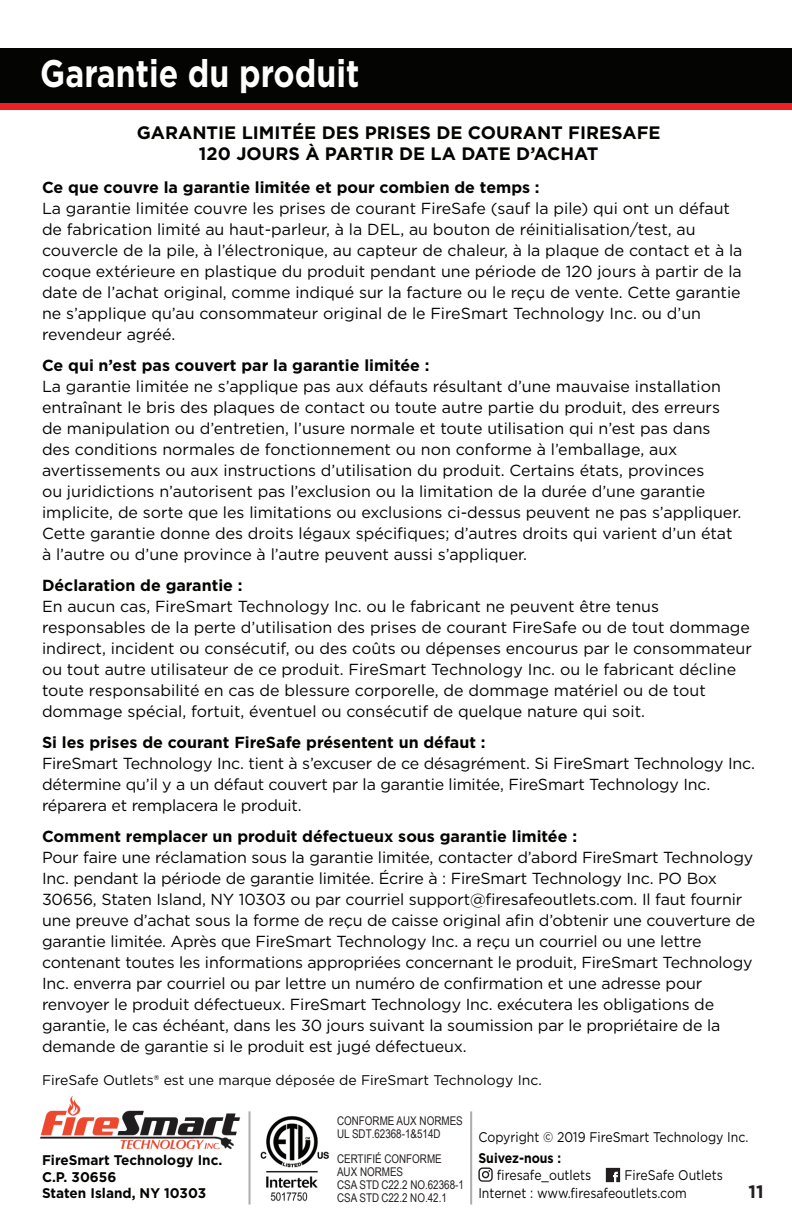
<style>
.page{position:relative;width:792px;height:1224px;background:#fff}
.page>*{position:absolute;margin:0;border:0;box-sizing:border-box;transform-origin:0 0}
.t1{font:700 38.4px "Gotham";color:#fff;scale:.83 1}
.t2{font:700 18px/21.6px "Gotham";color:#040503;text-align:center}
.t3{font:700 18px "Gotham";color:#231f20}
.t4{font:16px/21px "Gotham";color:#040503}
.t5{font:700 16px "Gotham";color:#040503}
.t6{font:14px/17.6px "Gotham";color:#040503;scale:.88 1}
.t7{font:14px "Gotham";color:#040503}
.t8{font:700 14px/16.8px "Gotham";color:#040503}
.t9{font:700 14px "Gotham";color:#040503;scale:.88 1}
.t10{font:12px/13px "Arial Narrow";color:#231f20}
</style>
<div class="page">
<div style="left:0;top:48px;width:792px;height:55px;background:#040503"></div>
<div style="left:0;top:103px;width:792px;height:7px;background:#ec2022"></div>
<img style="left:39px;top:1096px;width:210px;height:61px">
<svg style="left:478px;top:1167px;width:15px;height:15px"></svg>
<svg style="left:606px;top:1168px;width:14px;height:14px"></svg>
<hr style="left:470px;top:1111px;width:2px;height:94px;background:#acadb1">
<hr style="left:249px;top:1111px;width:2px;height:94px;background:#acadb1">
<img style="left:260px;top:1115px;width:70px;height:87px">
<h1 class="t1" style="left:40px;top:48px;width:386px">Garantie du produit</h1>
<p class="t2" style="left:137px;top:121px;width:525px">GARANTIE LIMITÉE DES PRISES DE COURANT FIRESAFE<br>120 JOURS À PARTIR DE LA DATE D’ACHAT</p>
<p class="t5" style="left:42px;top:177px;width:499px">Ce que couvre la garantie limitée et pour combien de temps :</p>
<p class="t4" style="left:42px;top:198px;width:702px">La garantie limitée couvre les prises de courant FireSafe (sauf la pile) qui ont un défaut de fabrication limité au haut-parleur, à la DEL, au bouton de réinitialisation/test, au couvercle de la pile, à l’électronique, au capteur de chaleur, à la plaque de contact et à la coque extérieure en plastique du produit pendant une période de 120 jours à partir de la date de l’achat original, comme indiqué sur la facture ou le reçu de vente. Cette garantie ne s’applique qu’au consommateur original de le FireSmart Technology Inc. ou d’un revendeur agréé.</p>
<p class="t5" style="left:42px;top:355px;width:389px">Ce qui n’est pas couvert par la garantie limitée :</p>
<p class="t4" style="left:42px;top:376px;width:701px">La garantie limitée ne s’applique pas aux défauts résultant d’une mauvaise installation entraînant le bris des plaques de contact ou toute autre partie du produit, des erreurs de manipulation ou d’entretien, l’usure normale et toute utilisation qui n’est pas dans des conditions normales de fonctionnement ou non conforme à l’emballage, aux avertissements ou aux instructions d’utilisation du produit. Certains états, provinces<br>ou juridictions n’autorisent pas l’exclusion ou la limitation de la durée d’une garantie implicite, de sorte que les limitations ou exclusions ci-dessus peuvent ne pas s’appliquer.<br>Cette garantie donne des droits légaux spécifiques; d’autres droits qui varient d’un état à l’autre ou d’une province à l’autre peuvent aussi s’appliquer.</p>
<p class="t5" style="left:42px;top:575px;width:202px">Déclaration de garantie :</p>
<p class="t4" style="left:42px;top:596px;width:711px">En aucun cas, FireSmart Technology Inc. ou le fabricant ne peuvent être tenus responsables de la perte d’utilisation des prises de courant FireSafe ou de tout dommage indirect, incident ou consécutif, ou des coûts ou dépenses encourus par le consommateur ou tout autre utilisateur de ce produit. FireSmart Technology Inc. ou le fabricant décline toute responsabilité en cas de blessure corporelle, de dommage matériel ou de tout dommage spécial, fortuit, éventuel ou consécutif de quelque nature qui soit.</p>
<p class="t5" style="left:42px;top:732px;width:445px">Si les prises de courant FireSafe présentent un défaut :</p>
<p class="t4" style="left:42px;top:752px;width:715px">FireSmart Technology Inc. tient à s’excuser de ce désagrément. Si FireSmart Technology Inc. détermine qu’il y a un défaut couvert par la garantie limitée, FireSmart Technology Inc. réparera et remplacera le produit.</p>
<p class="t5" style="left:42px;top:826px;width:537px">Comment remplacer un produit défectueux sous garantie limitée :</p>
<p class="t4" style="left:42px;top:846px;width:715px">Pour faire une réclamation sous la garantie limitée, contacter d’abord FireSmart Technology Inc. pendant la période de garantie limitée. Écrire à : FireSmart Technology Inc. PO Box 30656, Staten Island, NY 10303 ou par courriel support@firesafeoutlets.com. Il faut fournir une preuve d’achat sous la forme de reçu de caisse original afin d’obtenir une couverture de garantie limitée. Après que FireSmart Technology Inc. a reçu un courriel ou une lettre contenant toutes les informations appropriées concernant le produit, FireSmart Technology Inc. enverra par courriel ou par lettre un numéro de confirmation et une adresse pour renvoyer le produit défectueux. FireSmart Technology Inc. exécutera les obligations de garantie, le cas échéant, dans les 30 jours suivant la soumission par le propriétaire de la demande de garantie si le produit est jugé défectueux.</p>
<p class="t7" style="left:42px;top:1071px;width:501px">FireSafe Outlets® est une marque déposée de FireSmart Technology Inc.</p>
<p class="t8" style="left:42px;top:1151px;width:182px">FireSmart Technology Inc.<br>C.P. 30656<br>Staten Island, NY 10303</p>
<p class="t10" style="left:337px;top:1114px;width:127px">CONFORME AUX NORMES<br>UL SDT.62368-1&amp;514D</p>
<p class="t10" style="left:337px;top:1152px;width:128px">CERTIFIÉ CONFORME<br>AUX NORMES<br>CSA STD C22.2 NO.62368-1<br>CSA STD C22.2 NO.42.1</p>
<p class="t6" style="left:478px;top:1128px;width:308px">Copyright © 2019 FireSmart Technology Inc.</p>
<p class="t9" style="left:478px;top:1149px;width:95px">Suivez-nous :</p>
<p class="t6" style="left:497px;top:1166px;width:109px">firesafe_outlets</p>
<p class="t6" style="left:478px;top:1166px;width:279px;text-indent:146px">FireSafe Outlets<br>Internet : www.firesafeoutlets.com</p>
<p class="t3" style="left:749px;top:1180px;width:17px">11</p>
</div>
